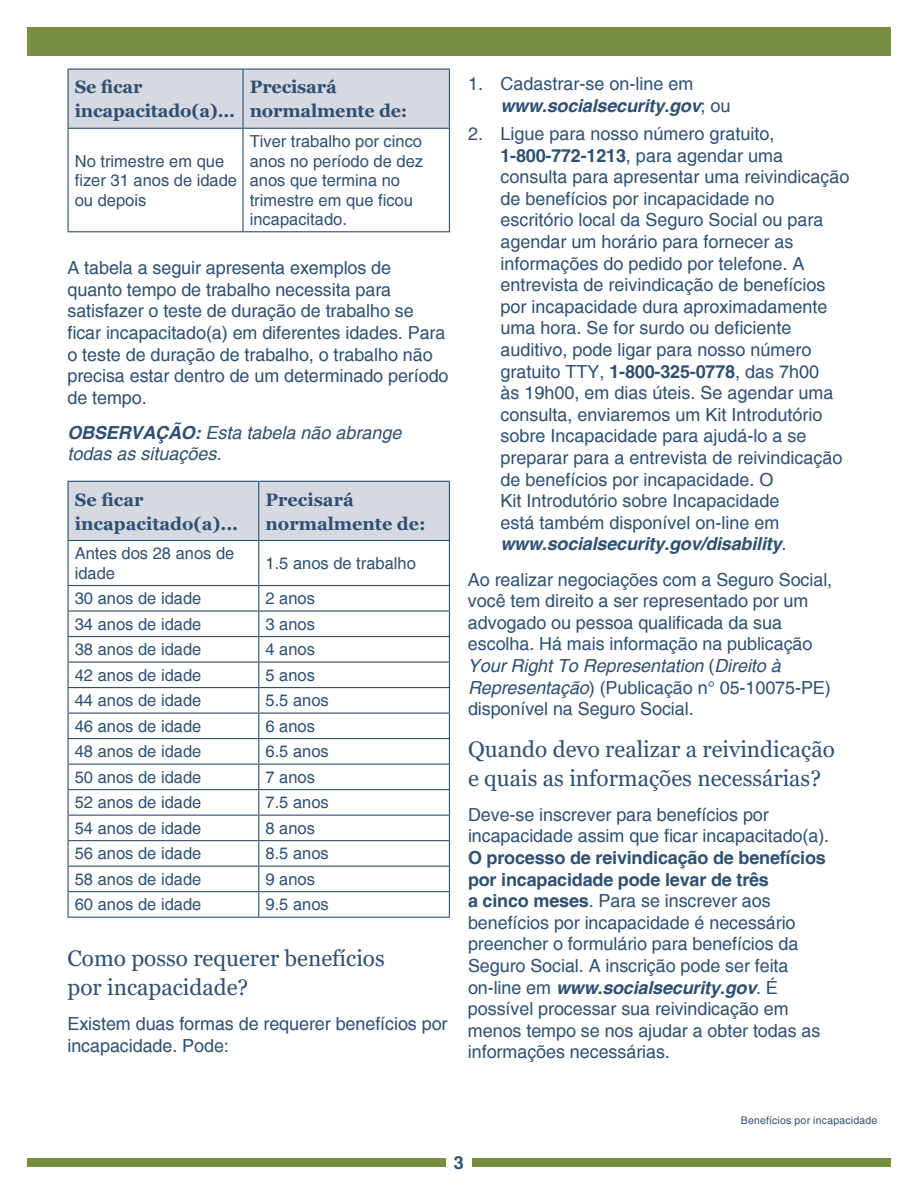
<style>
.page{position:relative;width:918px;height:1188px;background:#fff}
.page>*{position:absolute;margin:0;border:0;box-sizing:border-box;transform-origin:0 0}
.t1{font:22.5px/28.5px "Georgia";color:#2e5072}
.t2{font:18px/21.6px "Helvetica";letter-spacing:-.005em;color:#2e5072}
.t3{font:700 18px/24px "Georgia";color:#2e5072}
.t4{font:italic 18px/21.6px "Helvetica";color:#2e5072}
.t5{font:700 18px "Helvetica";color:#2e5072}
.t6{font:16.5px/19.5px "Helvetica";color:#2e5072}
.t7{font:10.5px "Helvetica";letter-spacing:.02em;color:#2e5072}
.s1{font-weight:700}
.s2{font-weight:700;font-style:italic}
.s3{font-style:italic}
</style>
<div class="page">
<div style="left:27px;top:1159px;width:419px;height:8px;background:#778d42"></div>
<div style="left:472px;top:1159px;width:419px;height:8px;background:#778d42"></div>
<div style="left:27px;top:27px;width:864px;height:28px;background:#778d42"></div>
<div style="left:69px;top:70px;width:380px;height:58px;background:#d6d9e2"></div>
<hr style="left:242px;top:70px;width:2px;height:58px;background:#2e5072">
<hr style="left:242px;top:129px;width:2px;height:102px;background:#2e5072">
<hr style="left:68px;top:68px;width:175px;height:2px;background:#2e5072">
<hr style="left:68px;top:70px;width:1px;height:58px;background:#2e5072">
<hr style="left:243px;top:68px;width:207px;height:2px;background:#2e5072">
<hr style="left:449px;top:70px;width:1px;height:58px;background:#2e5072">
<hr style="left:68px;top:128px;width:175px;height:1px;background:#2e5072">
<hr style="left:243px;top:128px;width:207px;height:1px;background:#2e5072">
<hr style="left:68px;top:129px;width:1px;height:102px;background:#2e5072">
<hr style="left:449px;top:129px;width:1px;height:102px;background:#2e5072">
<hr style="left:68px;top:231px;width:175px;height:1px;background:#2e5072">
<hr style="left:243px;top:231px;width:207px;height:1px;background:#2e5072">
<div style="left:69px;top:482px;width:380px;height:58px;background:#d6d9e2"></div>
<hr style="left:258px;top:482px;width:1px;height:58px;background:#2e5072">
<hr style="left:258px;top:541px;width:1px;height:44px;background:#2e5072">
<hr style="left:68px;top:585px;width:191px;height:1px;background:#2e5072">
<hr style="left:259px;top:585px;width:191px;height:1px;background:#2e5072">
<hr style="left:68px;top:610px;width:191px;height:2px;background:#2e5072">
<hr style="left:259px;top:610px;width:191px;height:2px;background:#2e5072">
<hr style="left:68px;top:636px;width:191px;height:1px;background:#2e5072">
<hr style="left:259px;top:636px;width:191px;height:1px;background:#2e5072">
<hr style="left:68px;top:662px;width:191px;height:1px;background:#2e5072">
<hr style="left:259px;top:662px;width:191px;height:1px;background:#2e5072">
<hr style="left:68px;top:687px;width:191px;height:1px;background:#2e5072">
<hr style="left:259px;top:687px;width:191px;height:1px;background:#2e5072">
<hr style="left:68px;top:713px;width:191px;height:1px;background:#2e5072">
<hr style="left:259px;top:713px;width:191px;height:1px;background:#2e5072">
<hr style="left:68px;top:738px;width:191px;height:1px;background:#2e5072">
<hr style="left:259px;top:738px;width:191px;height:1px;background:#2e5072">
<hr style="left:68px;top:789px;width:191px;height:1px;background:#2e5072">
<hr style="left:259px;top:789px;width:191px;height:1px;background:#2e5072">
<hr style="left:68px;top:815px;width:191px;height:1px;background:#2e5072">
<hr style="left:259px;top:815px;width:191px;height:1px;background:#2e5072">
<hr style="left:68px;top:840px;width:191px;height:1px;background:#2e5072">
<hr style="left:259px;top:840px;width:191px;height:1px;background:#2e5072">
<hr style="left:68px;top:866px;width:191px;height:1px;background:#2e5072">
<hr style="left:259px;top:866px;width:191px;height:1px;background:#2e5072">
<hr style="left:68px;top:891px;width:191px;height:1px;background:#2e5072">
<hr style="left:259px;top:891px;width:191px;height:1px;background:#2e5072">
<svg style="left:258px;top:586px;width:1px;height:331px"></svg>
<hr style="left:68px;top:481px;width:191px;height:1px;background:#2e5072">
<hr style="left:68px;top:482px;width:1px;height:58px;background:#2e5072">
<hr style="left:259px;top:481px;width:191px;height:1px;background:#2e5072">
<hr style="left:449px;top:482px;width:1px;height:58px;background:#2e5072">
<hr style="left:68px;top:540px;width:191px;height:1px;background:#2e5072">
<hr style="left:259px;top:540px;width:191px;height:1px;background:#2e5072">
<hr style="left:68px;top:541px;width:1px;height:44px;background:#2e5072">
<hr style="left:449px;top:541px;width:1px;height:44px;background:#2e5072">
<hr style="left:68px;top:764px;width:191px;height:1px;background:#2e5072">
<hr style="left:259px;top:764px;width:191px;height:1px;background:#2e5072">
<svg style="left:68px;top:586px;width:1px;height:331px"></svg>
<svg style="left:449px;top:586px;width:1px;height:331px"></svg>
<hr style="left:68px;top:917px;width:191px;height:1px;background:#2e5072">
<hr style="left:259px;top:917px;width:191px;height:1px;background:#2e5072">
<p class="t3" style="left:75px;top:75px;width:162px">Se ficar incapacitado(a)...</p>
<p class="t3" style="left:250px;top:75px;width:159px">Precisará normalmente de:</p>
<p class="t6" style="left:75px;top:152px;width:164px">No trimestre em que fizer 31 anos de idade ou depois</p>
<p class="t6" style="left:250px;top:132px;width:175px">Tiver trabalho por cinco anos no período de dez anos que termina no trimestre em que ficou incapacitado.</p>
<p class="t2" style="left:68px;top:258px;width:383px">A tabela a seguir apresenta exemplos de quanto tempo de trabalho necessita para satisfazer o teste de duração de trabalho se ficar incapacitado(a) em diferentes idades. Para o teste de duração de trabalho, o trabalho não precisa estar dentro de um determinado período de tempo.</p>
<p class="t4" style="left:68px;top:422px;width:336px"><span class="s1">OBSERVAÇÃO:</span> Esta tabela não abrange todas as situações.</p>
<p class="t3" style="left:75px;top:488px;width:165px">Se ficar incapacitado(a)...</p>
<p class="t3" style="left:266px;top:488px;width:162px">Precisará normalmente de:</p>
<p class="t6" style="left:75px;top:544px;width:161px">Antes dos 28 anos de idade</p>
<p class="t6" style="left:266px;top:554px;width:152px">1.5 anos de trabalho</p>
<p class="t6" style="left:75px;top:589px;width:128px">30 anos de idade</p>
<p class="t6" style="left:266px;top:589px;width:51px">2 anos</p>
<p class="t6" style="left:75px;top:615px;width:128px">34 anos de idade</p>
<p class="t6" style="left:266px;top:615px;width:51px">3 anos</p>
<p class="t6" style="left:75px;top:640px;width:128px">38 anos de idade</p>
<p class="t6" style="left:266px;top:640px;width:51px">4 anos</p>
<p class="t6" style="left:75px;top:666px;width:128px">42 anos de idade</p>
<p class="t6" style="left:266px;top:666px;width:51px">5 anos</p>
<p class="t6" style="left:75px;top:691px;width:128px">44 anos de idade</p>
<p class="t6" style="left:266px;top:691px;width:65px">5.5 anos</p>
<p class="t6" style="left:75px;top:717px;width:128px">46 anos de idade</p>
<p class="t6" style="left:266px;top:717px;width:51px">6 anos</p>
<p class="t6" style="left:75px;top:742px;width:128px">48 anos de idade</p>
<p class="t6" style="left:266px;top:742px;width:65px">6.5 anos</p>
<p class="t6" style="left:75px;top:768px;width:128px">50 anos de idade</p>
<p class="t6" style="left:266px;top:768px;width:51px">7 anos</p>
<p class="t6" style="left:75px;top:793px;width:128px">52 anos de idade</p>
<p class="t6" style="left:266px;top:793px;width:65px">7.5 anos</p>
<p class="t6" style="left:75px;top:819px;width:128px">54 anos de idade</p>
<p class="t6" style="left:266px;top:819px;width:51px">8 anos</p>
<p class="t6" style="left:75px;top:844px;width:128px">56 anos de idade</p>
<p class="t6" style="left:266px;top:844px;width:65px">8.5 anos</p>
<p class="t6" style="left:75px;top:870px;width:128px">58 anos de idade</p>
<p class="t6" style="left:266px;top:870px;width:51px">9 anos</p>
<p class="t6" style="left:75px;top:895px;width:128px">60 anos de idade</p>
<p class="t6" style="left:266px;top:895px;width:65px">9.5 anos</p>
<h1 class="t1" style="left:68px;top:945px;width:319px">Como posso requerer benefícios por incapacidade?</h1>
<p class="t2" style="left:68px;top:1014px;width:382px">Existem duas formas de requerer benefícios por incapacidade. Pode:</p>
<p class="t2" style="left:500px;top:74px;width:232px;text-indent:-32px">1. Cadastrar-se on-line em <span class="s2">www.socialsecurity.gov</span>; ou</p>
<p class="t2" style="left:500px;top:124px;width:351px;text-indent:-32px">2. Ligue para nosso número gratuito, <span class="s1">1-800-772-1213</span>, para agendar uma consulta para apresentar uma reivindicação de benefícios por incapacidade no escritório local da Seguro Social ou para agendar um horário para fornecer as informações do pedido por telefone. A entrevista de reivindicação de benefícios por incapacidade dura aproximadamente uma hora. Se for surdo ou deficiente auditivo, pode ligar para nosso número gratuito TTY, <span class="s1">1-800-325-0778</span>, das 7h00<br>às 19h00, em dias úteis. Se agendar uma consulta, enviaremos um Kit Introdutório sobre Incapacidade para ajudá-lo a se preparar para a entrevista de reivindicação de benefícios por incapacidade. O<br>Kit Introdutório sobre Incapacidade<br>está também disponível on-line em <span class="s2">www.socialsecurity.gov/disability</span>.</p>
<p class="t2" style="left:468px;top:569px;width:366px">Ao realizar negociações com a Seguro Social, você tem direito a ser representado por um advogado ou pessoa qualificada da sua escolha. Há mais informação na publicação <span class="s3">Your Right To Representation</span> (<span class="s3">Direito à Representação</span>) (Publicação n° 05-10075-PE) disponível na Seguro Social.</p>
<h1 class="t1" style="left:468px;top:736px;width:368px">Quando devo realizar a reivindicação e quais as informações necessárias?</h1>
<p class="t2" style="left:468px;top:804px;width:363px">Deve-se inscrever para benefícios por incapacidade assim que ficar incapacitado(a).<br><span class="s1">O processo de reivindicação de benefícios por incapacidade pode levar de três<br>a cinco meses</span>. Para se inscrever aos benefícios por incapacidade é necessário preencher o formulário para benefícios da Seguro Social. A inscrição pode ser feita on-line em <span class="s2">www.socialsecurity.gov</span>. É possível processar sua reivindicação em menos tempo se nos ajudar a obter todas as informações necessárias.</p>
<p class="t7" style="left:741px;top:1115px;width:138px">Benefícios por incapacidade</p>
<p class="t5" style="left:454px;top:1152px;width:12px">3</p>
</div>
